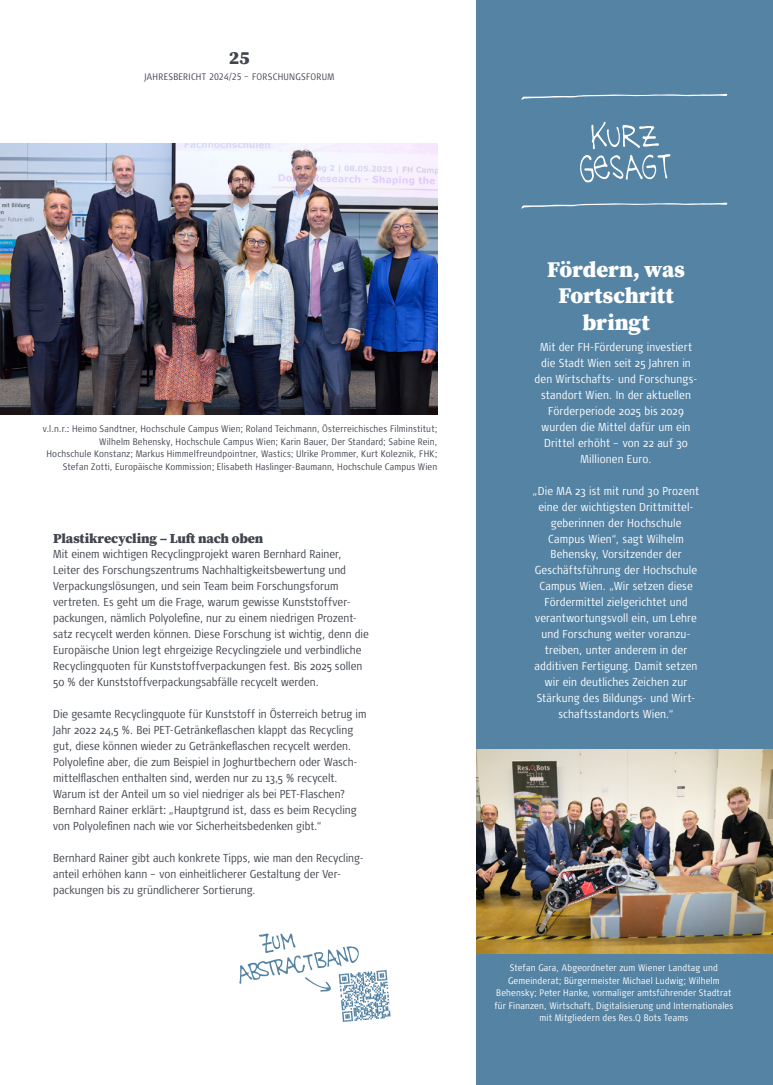
<style>
.page{position:relative;width:773px;height:1085px;background:#fff}
.page>*{position:absolute;margin:0;border:0;box-sizing:border-box;transform-origin:0 0}
.t1{font:900 22.5px/26.2px "Source Serif Pro";color:#fff;text-align:center}
.t2{font:900 18.75px "Source Serif Pro";color:#40454e}
.t3{font:900 13.75px "Source Serif Pro";letter-spacing:-.01em;color:#40454e}
.t4{font:300 condensed 11.5px/16px "Signa OT";color:#40454e}
.t5{font:300 condensed 11.5px/16px "Signa OT";letter-spacing:.01em;color:#fff;text-align:center}
.t6{font:300 condensed 9.38px/12.5px "Signa OT";letter-spacing:.02em;color:#40454e;text-align:right}
.t7{font:300 condensed 9.38px/12.5px "Signa OT";letter-spacing:.02em;color:#fff;text-align:center}
</style>
<div class="page">
<div style="left:476px;top:0;width:296px;height:1084px;background:#5483a4"></div>
<svg style="left:580px;top:122px;width:90px;height:61px"></svg>
<svg style="left:521px;top:94px;width:206px;height:6px"></svg>
<svg style="left:521px;top:202px;width:206px;height:7px"></svg>
<img style="left:476px;top:749px;width:296px;height:204px">
<img style="left:0;top:144px;width:438px;height:271px">
<svg style="left:239px;top:933px;width:151px;height:88px"></svg>
<h2 class="t2" style="left:229px;top:47px;width:22px">25</h2>
<p class="t6" style="left:144px;top:70px;width:191px">JAHRESBERICHT 2024/25 – FORSCHUNGSFORUM</p>
<p class="t6" style="left:43px;top:423px;width:396px">v.l.n.r.: Heimo Sandtner, Hochschule Campus Wien; Roland Teichmann, Österreichisches Filminstitut; Wilhelm Behensky, Hochschule Campus Wien; Karin Bauer, Der Standard; Sabine Rein,<br>Hochschule Konstanz; Markus Himmelfreundpointner, Wastics; Ulrike Prommer, Kurt Koleznik, FHK; Stefan Zotti, Europäische Kommission; Elisabeth Haslinger-Baumann, Hochschule Campus Wien</p>
<p class="t3" style="left:53px;top:530px;width:212px">Plastikrecycling – Luft nach oben</p>
<p class="t4" style="left:53px;top:546px;width:317px">Mit einem wichtigen Recyclingprojekt waren Bernhard Rainer, Leiter des Forschungszentrums Nachhaltigkeitsbewertung und Verpackungslösungen, und sein Team beim Forschungsforum vertreten. Es geht um die Frage, warum gewisse Kunststoffver&shy;packungen, nämlich Polyolefine, nur zu einem niedrigen Prozent&shy;satz recycelt werden können. Diese Forschung ist wichtig, denn die Europäische Union legt ehrgeizige Recyclingziele und verbindliche Recyclingquoten für Kunststoffverpackungen fest. Bis 2025 sollen 50 % der Kunststoffverpackungsabfälle recycelt werden.</p>
<p class="t4" style="left:53px;top:706px;width:315px">Die gesamte Recyclingquote für Kunststoff in Österreich betrug im Jahr 2022 24,5 %. Bei PET-Getränkeflaschen klappt das Recycling gut, diese können wieder zu Getränkeflaschen recycelt werden.<br>Polyolefine aber, die zum Beispiel in Joghurtbechern oder Wasch&shy;mittelflaschen enthalten sind, werden nur zu 13,5 % recycelt.<br>Warum ist der Anteil um so viel niedriger als bei PET-Flaschen?<br>Bernhard Rainer erklärt: „Hauptgrund ist, dass es beim Recycling von Polyolefinen nach wie vor Sicherheitsbedenken gibt.“</p>
<p class="t4" style="left:53px;top:849px;width:312px">Bernhard Rainer gibt auch konkrete Tipps, wie man den Recycling&shy;anteil erhöhen kann – von einheitlicherer Gestaltung der Ver&shy;packungen bis zu gründlicherer Sortierung.</p>
<h1 class="t1" style="left:547px;top:257px;width:139px">Fördern, was<br>Fortschritt bringt</h1>
<p class="t5" style="left:534px;top:339px;width:164px">Mit der FH-Förderung investiert die Stadt Wien seit 25 Jahren in den Wirtschafts- und Forschungs&shy;standort Wien. In der aktuellen<br>Förderperiode 2025 bis 2029 wurden die Mittel dafür um ein<br>Drittel erhöht – von 22 auf 30<br>Millionen Euro.</p>
<p class="t5" style="left:533px;top:483px;width:168px">„Die MA 23 ist mit rund 30 Prozent eine der wichtigsten Drittmittel&shy;geberinnen der Hochschule<br>Campus Wien“, sagt Wilhelm<br>Behensky, Vorsitzender der<br>Geschäftsführung der Hochschule<br>Campus Wien. „Wir setzen diese<br>Fördermittel zielgerichtet und verantwortungsvoll ein, um Lehre und Forschung weiter voranzu&shy;treiben, unter anderem in der additiven Fertigung. Damit setzen wir ein deutliches Zeichen zur<br>Stärkung des Bildungs- und Wirt&shy;schaftsstandorts Wien.“</p>
<p class="t7" style="left:494px;top:961px;width:240px">Stefan Gara, Abgeordneter zum Wiener Landtag und Gemeinderat; Bürgermeister Michael Ludwig; Wilhelm Behensky; Peter Hanke, vormaliger amtsführender Stadtrat für Finanzen, Wirtschaft, Digitalisierung und Internationales mit Mitgliedern des Res.Q Bots Teams</p>
</div>
